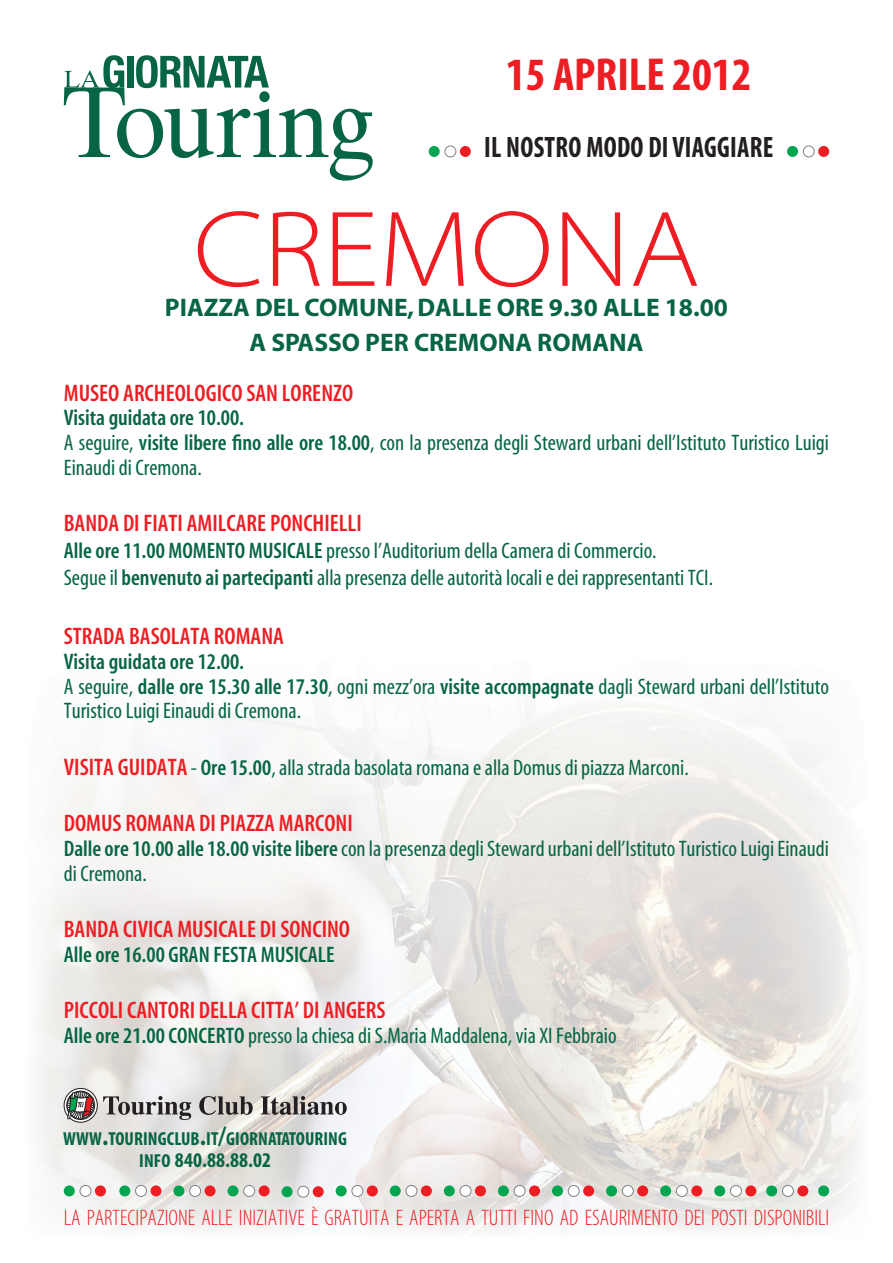
<style>
.page{position:relative;width:893px;height:1263px;background:#fff}
.page>*{position:absolute;margin:0;border:0;box-sizing:border-box;transform-origin:0 0}
.t1{font:108.9px "Myriad MM 215 700";color:#ee1d23}
.t2{font:46.5px "Myriad MM 700 300";color:#ee1d23}
.t3{font:29.7px "Myriad MM 700 300";letter-spacing:.01em;color:#231f20;scale:.91 1}
.t4{font:25.5px "Myriad MM 700 600";color:#076544}
.t5{font:24px "Myriad MM 565 300";color:#ee1d23}
.t6{font:22.5px/24.8px "Myriad MM 400 300";color:#076544}
.t7{font:22.5px "Myriad MM 215 300";color:#ee1d23}
.t8{font:22.5px "Myriad MM 565 300";color:#076544}
.t9{font:21px "Myriad MM SC700 700 300";letter-spacing:.005em;color:#076544}
.t10{font:18.9px "Myriad MM SC700 700 300";letter-spacing:.005em;color:#076544}
.s1{font-family:"Myriad MM 565 300"}
.s2{font-family:"Myriad MM 565 300";font-size:24px;color:#ee1d23}
.s3{font-size:27px}
.s4{font-size:18.9px}
</style>
<div class="page">
<img style="left:36px;top:708px;width:823px;height:524px">
<svg style="left:64px;top:55px;width:309px;height:126px"></svg>
<div style="left:460px;top:146px;width:11px;height:11px;background:#ee1d23;border-radius:50%"></div>
<div style="left:445px;top:146px;width:11px;height:11px;background:#fff;border:1px solid #808285;border-radius:50%"></div>
<div style="left:429px;top:146px;width:11px;height:11px;background:#00a54f;border-radius:50%"></div>
<div style="left:818px;top:146px;width:11px;height:11px;background:#ee1d23;border-radius:50%"></div>
<div style="left:803px;top:146px;width:11px;height:11px;background:#fff;border:1px solid #808285;border-radius:50%"></div>
<div style="left:787px;top:146px;width:11px;height:11px;background:#00a54f;border-radius:50%"></div>
<svg style="left:64px;top:1088px;width:127px;height:34px;background:#b4b1af"></svg>
<svg style="left:199px;top:1096px;width:54px;height:19px"></svg>
<svg style="left:261px;top:1096px;width:86px;height:19px;background:#9a9695"></svg>
<div style="left:95px;top:1185px;width:11px;height:11px;background:#ee1d23;border-radius:50%"></div>
<div style="left:80px;top:1185px;width:11px;height:11px;background:#fff;border:1px solid #808285;border-radius:50%"></div>
<div style="left:64px;top:1185px;width:11px;height:11px;background:#00a54f;border-radius:50%"></div>
<div style="left:150px;top:1185px;width:11px;height:11px;background:#ee1d23;border-radius:50%"></div>
<div style="left:135px;top:1185px;width:12px;height:11px;background:#fff;border:1px solid #808285;border-radius:50%"></div>
<div style="left:119px;top:1185px;width:11px;height:11px;background:#00a54f;border-radius:50%"></div>
<div style="left:205px;top:1185px;width:11px;height:11px;background:#ee1d23;border-radius:50%"></div>
<div style="left:190px;top:1185px;width:11px;height:11px;background:#fff;border:1px solid #808285;border-radius:50%"></div>
<div style="left:173px;top:1185px;width:11px;height:11px;background:#00a54f;border-radius:50%"></div>
<div style="left:259px;top:1185px;width:11px;height:11px;background:#ee1d23;border-radius:50%"></div>
<div style="left:244px;top:1185px;width:11px;height:11px;background:#fff;border:1px solid #808285;border-radius:50%"></div>
<div style="left:227px;top:1185px;width:11px;height:11px;background:#00a54f;border-radius:50%"></div>
<div style="left:313px;top:1186px;width:11px;height:11px;background:#ee1d23;border-radius:50%"></div>
<div style="left:298px;top:1186px;width:11px;height:11px;background:#fff;border:1px solid #808285;border-radius:50%"></div>
<div style="left:282px;top:1186px;width:11px;height:11px;background:#00a54f;border-radius:50%"></div>
<div style="left:367px;top:1185px;width:11px;height:11px;background:#ee1d23;border-radius:50%"></div>
<div style="left:352px;top:1185px;width:11px;height:11px;background:#fff;border:1px solid #808285;border-radius:50%"></div>
<div style="left:336px;top:1185px;width:11px;height:11px;background:#00a54f;border-radius:50%"></div>
<div style="left:421px;top:1185px;width:11px;height:11px;background:#ee1d23;border-radius:50%"></div>
<div style="left:406px;top:1185px;width:11px;height:11px;background:#fff;border:1px solid #808285;border-radius:50%"></div>
<div style="left:390px;top:1185px;width:11px;height:11px;background:#00a54f;border-radius:50%"></div>
<div style="left:475px;top:1185px;width:11px;height:11px;background:#ee1d23;border-radius:50%"></div>
<div style="left:460px;top:1185px;width:11px;height:11px;background:#fff;border:1px solid #808285;border-radius:50%"></div>
<div style="left:444px;top:1185px;width:11px;height:11px;background:#00a54f;border-radius:50%"></div>
<div style="left:529px;top:1185px;width:11px;height:11px;background:#ee1d23;border-radius:50%"></div>
<div style="left:514px;top:1185px;width:11px;height:11px;background:#fff;border:1px solid #808285;border-radius:50%"></div>
<div style="left:498px;top:1185px;width:11px;height:11px;background:#00a54f;border-radius:50%"></div>
<div style="left:583px;top:1185px;width:11px;height:11px;background:#ee1d23;border-radius:50%"></div>
<div style="left:568px;top:1185px;width:11px;height:11px;background:#fff;border:1px solid #808285;border-radius:50%"></div>
<div style="left:552px;top:1185px;width:11px;height:11px;background:#00a54f;border-radius:50%"></div>
<div style="left:637px;top:1185px;width:11px;height:11px;background:#ee1d23;border-radius:50%"></div>
<div style="left:622px;top:1185px;width:11px;height:11px;background:#fff;border:1px solid #808285;border-radius:50%"></div>
<div style="left:606px;top:1185px;width:11px;height:11px;background:#00a54f;border-radius:50%"></div>
<div style="left:691px;top:1185px;width:11px;height:11px;background:#ee1d23;border-radius:50%"></div>
<div style="left:676px;top:1185px;width:11px;height:11px;background:#fff;border:1px solid #808285;border-radius:50%"></div>
<div style="left:660px;top:1185px;width:11px;height:11px;background:#00a54f;border-radius:50%"></div>
<div style="left:745px;top:1185px;width:11px;height:11px;background:#ee1d23;border-radius:50%"></div>
<div style="left:730px;top:1185px;width:12px;height:11px;background:#fff;border:1px solid #808285;border-radius:50%"></div>
<div style="left:714px;top:1185px;width:11px;height:11px;background:#00a54f;border-radius:50%"></div>
<div style="left:797px;top:1185px;width:11px;height:11px;background:#ee1d23;border-radius:50%"></div>
<div style="left:782px;top:1185px;width:11px;height:11px;background:#fff;border:1px solid #808285;border-radius:50%"></div>
<div style="left:766px;top:1185px;width:11px;height:11px;background:#00a54f;border-radius:50%"></div>
<div style="left:818px;top:1185px;width:11px;height:11px;background:#00a54f;border-radius:50%"></div>
<h2 class="t2" style="left:506px;top:52px;width:247px">15 APRILE 2012</h2>
<h3 class="t3" style="left:484px;top:133px;width:319px">IL NOSTRO MODO DI VIAGGIARE</h3>
<h1 class="t1" style="left:194px;top:197px;width:507px">CREMONA</h1>
<p class="t4" style="left:165px;top:296px;width:564px">PIAZZA DEL COMUNE, DALLE ORE 9.30 ALLE 18.00</p>
<p class="t4" style="left:249px;top:330px;width:395px">A SPASSO PER CREMONA ROMANA</p>
<p class="t5" style="left:64px;top:381px;width:291px">MUSEO ARCHEOLOGICO SAN LORENZO</p>
<p class="t8" style="left:64px;top:407px;width:182px">Visita guidata ore 10.00.</p>
<p class="t6" style="left:64px;top:431px;width:767px">A seguire, <span class="s1">visite libere fino alle ore 18.00</span>, con la presenza degli Steward urbani dell’Istituto Turistico Luigi<br>Einaudi di Cremona.</p>
<p class="t5" style="left:64px;top:512px;width:299px">BANDA DI FIATI AMILCARE PONCHIELLI</p>
<p class="t6" style="left:64px;top:538px;width:651px;line-height:27px"><span class="s1">Alle ore 11.00 MOMENTO MUSICALE</span> presso l’Auditorium della Camera di Commercio.<br>Segue il <span class="s1">benvenuto ai partecipanti</span> alla presenza delle autorità locali e dei rappresentanti TCI.</p>
<p class="t5" style="left:64px;top:624px;width:222px">STRADA BASOLATA ROMANA</p>
<p class="t8" style="left:64px;top:650px;width:182px">Visita guidata ore 12.00.</p>
<p class="t6" style="left:64px;top:675px;width:767px">A seguire, <span class="s1">dalle ore 15.30 alle 17.30</span>, ogni mezz’ora <span class="s1">visite accompagnate</span> dagli Steward urbani dell’Istituto<br>Turistico Luigi Einaudi di Cremona.</p>
<p class="t6" style="left:64px;top:756px;width:626px"><span class="s2">VISITA GUIDATA</span> - <span class="s1">Ore 15.00</span>, alla strada basolata romana e alla Domus di piazza Marconi.</p>
<p class="t5" style="left:64px;top:812px;width:290px">DOMUS ROMANA DI PIAZZA MARCONI</p>
<p class="t6" style="left:64px;top:837px;width:767px"><span class="s1">Dalle ore 10.00 alle 18.00 visite libere</span> con la presenza degli Steward urbani dell’Istituto Turistico Luigi Einaudi di Cremona.</p>
<p class="t5" style="left:64px;top:917px;width:288px">BANDA CIVICA MUSICALE DI SONCINO</p>
<p class="t8" style="left:64px;top:943px;width:272px">Alle ore 16.00 GRAN FESTA MUSICALE</p>
<p class="t5" style="left:64px;top:999px;width:323px">PICCOLI CANTORI DELLA CITTA’ DI ANGERS</p>
<p class="t6" style="left:64px;top:1024px;width:554px"><span class="s1">Alle ore 21.00 CONCERTO</span> presso la chiesa di S.Maria Maddalena, via XI Febbraio</p>
<p class="t10" style="left:63px;top:1129px;width:285px">WWW<span class="s3">.</span>TOURINGCLUB<span class="s3">.</span>IT<span class="s3">/</span>GIORNATATOURING</p>
<p class="t9" style="left:139px;top:1150px;width:133px"><span class="s4">INFO</span> 840.88.88.02</p>
<p class="t7" style="left:64px;top:1206px;width:767px">LA PARTECIPAZIONE ALLE INIZIATIVE È GRATUITA E APERTA A TUTTI FINO AD ESAURIMENTO DEI POSTI DISPONIBILI</p>
</div>
